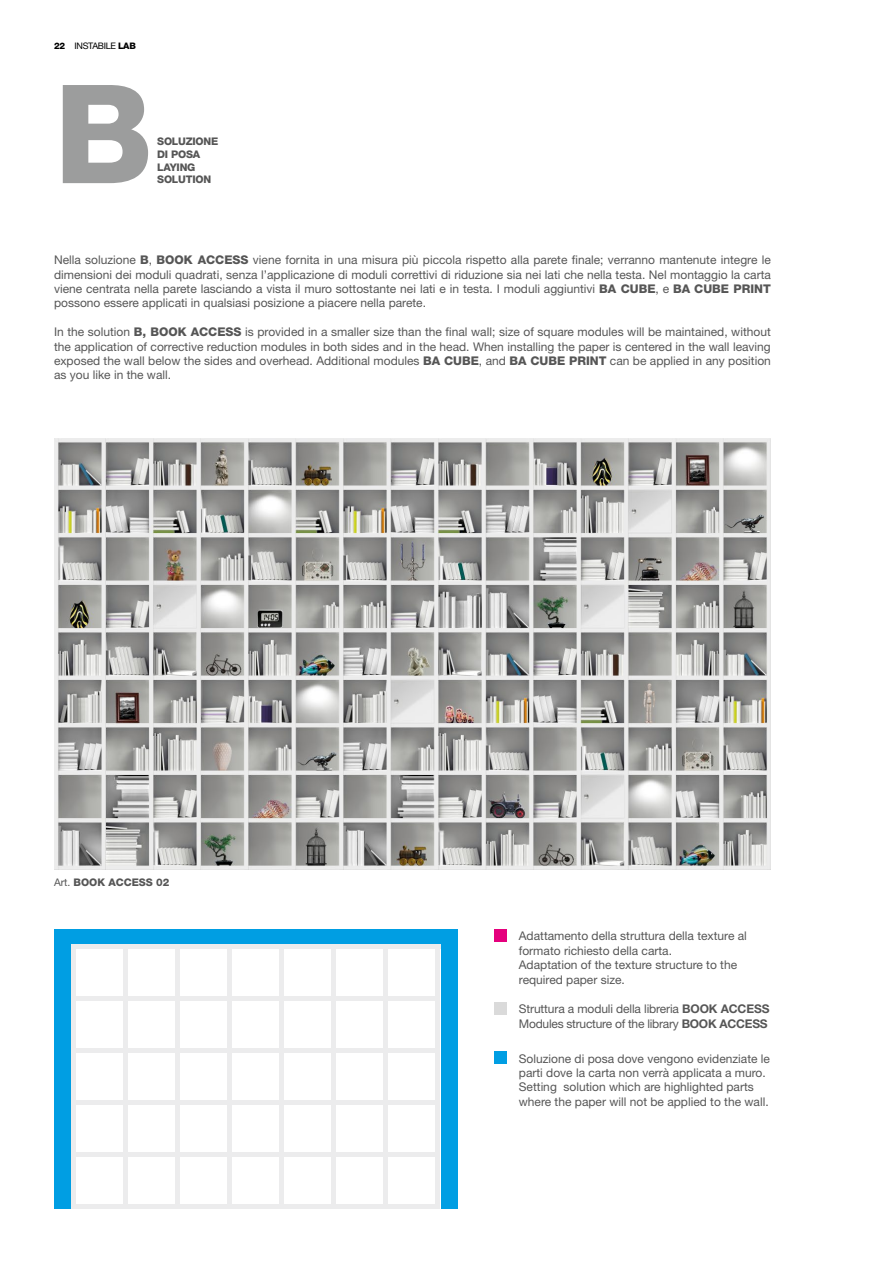
<style>
.page{position:relative;width:893px;height:1263px;background:#fff}
.page>*{position:absolute;margin:0;border:0;box-sizing:border-box;transform-origin:0 0}
.t1{font:800 137.4px "Helvetica Neue LT Std";color:#9c9d9d}
.t2{font:12px/14.4px "Helvetica Neue LT Std";color:#565656;text-align:justify}
.t3{font:12px/14.4px "Helvetica Neue LT Std";letter-spacing:-.02em;color:#565656}
.t4{font:800 10.5px/12.6px "Helvetica Neue LT Std";letter-spacing:-.02em;color:#565656}
.t5{font:800 10.5px "Helvetica Neue LT Std";color:#565656}
.t6{font:9px "Helvetica Neue LT Std";letter-spacing:-.03em;color:#000}
.s1{font-weight:800}
.s2{font-weight:400}
.s3{font-weight:700}
</style>
<div class="page">
<div style="left:54px;top:929px;width:403px;height:280px;background:#009ee3"></div>
<div style="left:71px;top:944px;width:369px;height:265px;background:#fff"></div>
<img style="left:54px;top:438px;width:716px;height:431px">
<hr style="left:71px;top:944px;width:369px;height:4px;background:#ececed">
<div style="left:71px;top:944px;width:5px;height:265px;background:#ececed"></div>
<div style="left:123px;top:944px;width:5px;height:265px;background:#ececed"></div>
<div style="left:175px;top:944px;width:5px;height:265px;background:#ececed"></div>
<div style="left:227px;top:944px;width:5px;height:265px;background:#ececed"></div>
<div style="left:279px;top:944px;width:5px;height:265px;background:#ececed"></div>
<div style="left:331px;top:944px;width:5px;height:265px;background:#ececed"></div>
<div style="left:383px;top:944px;width:5px;height:265px;background:#ececed"></div>
<hr style="left:436px;top:944px;width:4px;height:265px;background:#ececed">
<div style="left:76px;top:1204px;width:360px;height:5px;background:#ececed"></div>
<div style="left:76px;top:1152px;width:360px;height:5px;background:#ececed"></div>
<div style="left:76px;top:1100px;width:360px;height:5px;background:#ececed"></div>
<div style="left:76px;top:1048px;width:360px;height:5px;background:#ececed"></div>
<hr style="left:76px;top:996px;width:360px;height:4px;background:#ececed">
<div style="left:494px;top:929px;width:12px;height:13px;background:#e5007d"></div>
<div style="left:494px;top:1002px;width:12px;height:13px;background:#dadada"></div>
<div style="left:494px;top:1051px;width:12px;height:13px;background:#009ee3"></div>
<p class="t6" style="left:54px;top:40px;width:83px"><span class="s1">22</span> INSTABILE <span class="s1">LAB</span></p>
<h1 class="t1" style="left:54px;top:52px;width:101px">B</h1>
<p class="t4" style="left:157px;top:135px;width:63px">SOLUZIONE<br>DI POSA<br>LAYING<br>SOLUTION</p>
<p class="t2" style="left:54px;top:253px;width:718px">Nella soluzione <span class="s1">B</span>, <span class="s1">BOOK ACCESS</span> viene fornita in una misura più piccola rispetto alla parete finale; verranno mantenute integre le dimensioni dei moduli quadrati, senza l’applicazione di moduli correttivi di riduzione sia nei lati che nella testa. Nel montaggio la carta viene centrata nella parete lasciando a vista il muro sottostante nei lati e in testa. I moduli aggiuntivi <span class="s1">BA CUBE</span>, e <span class="s1">BA CUBE PRINT </span>possono essere applicati in qualsiasi posizione a piacere nella parete.</p>
<p class="t2" style="left:54px;top:325px;width:718px">In the solution <span class="s1">B, BOOK ACCESS</span> is provided in a smaller size than the final wall; size of square modules will be maintained, without the application of corrective reduction modules in both sides and in the head. When installing the paper is centered in the wall leaving exposed the wall below the sides and overhead. Additional modules <span class="s1">BA CUBE</span>, and <span class="s1">BA CUBE PRINT</span> can be applied in any position as you like in the wall.</p>
<p class="t5" style="left:54px;top:876px;width:117px"><span class="s2">Art.</span> BOOK ACCESS 02</p>
<p class="t2" style="left:519px;top:929px;width:230px;text-align:left">Adattamento della struttura della texture al formato richiesto della carta.<br>Adaptation of the texture structure to the required paper size.</p>
<p class="t3" style="left:519px;top:1001px;width:252px">Struttura a moduli della libreria <span class="s3">BOOK ACCESS<br></span>Modules structure of the library <span class="s3">BOOK ACCESS</span></p>
<p class="t2" style="left:519px;top:1051px;width:253px;text-align:left">Soluzione di posa dove vengono evidenziate le parti dove la carta non verrà applicata a muro.<br>Setting solution which are highlighted parts where the paper will not be applied to the wall.</p>
</div>
